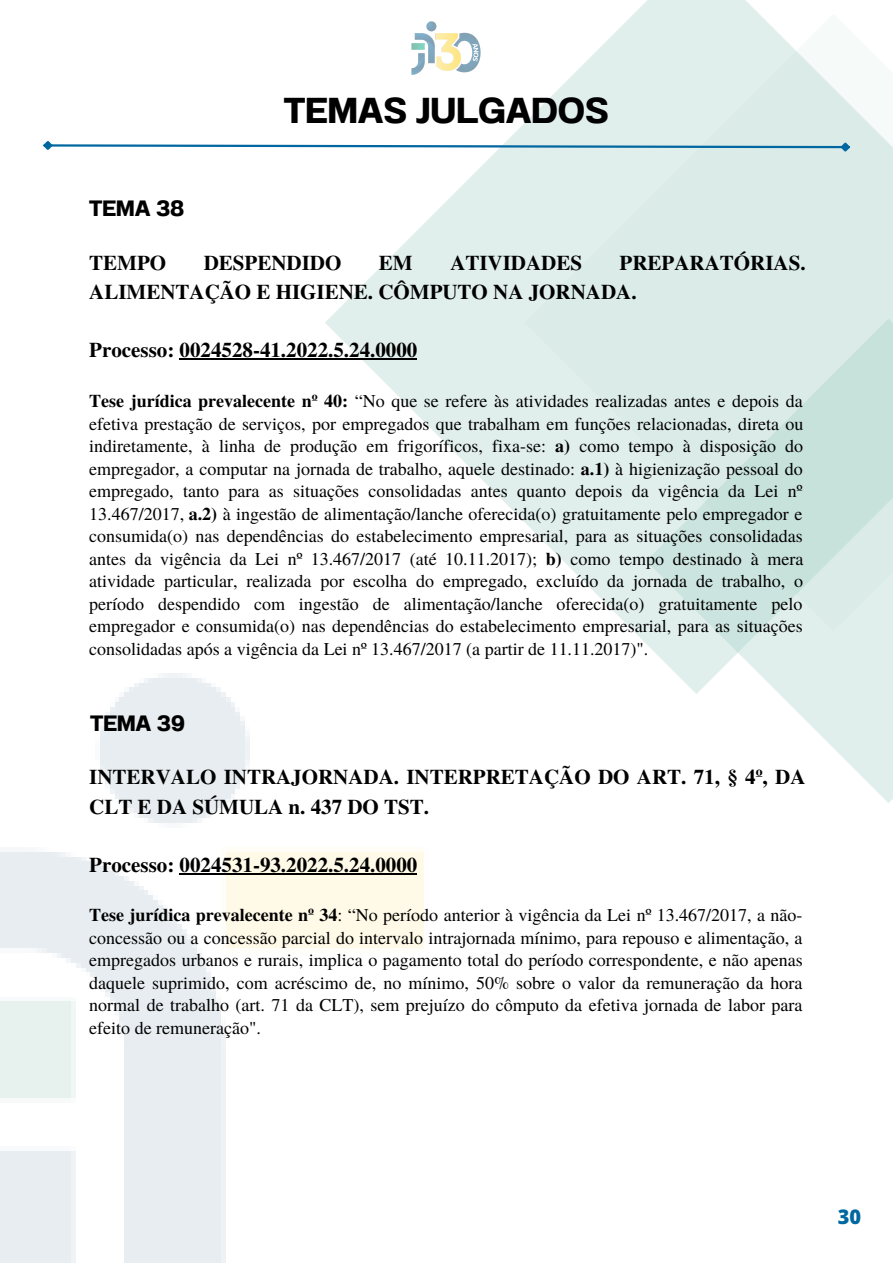
<style>
.page{position:relative;width:893px;height:1264px;background:#fff}
.page>*{position:absolute;margin:0;border:0;box-sizing:border-box;transform-origin:0 0}
.t1{font:700 36px "Anantason";color:#000}
.t2{font:700 22.2px "Anantason";color:#000}
.t3{font:700 21px/29.2px "Te X Gyre Termes";color:#000}
.t4{font:800 19.95px "Open Sans";color:#0067a0}
.t5{font:18px/22.5px "Te X Gyre Termes";color:#000;text-align:justify}
.s1{font-weight:700}
</style>
<div class="page">
<svg style="left:325px;top:0;width:434px;height:643px"></svg>
<svg style="left:524px;top:14px;width:368px;height:617px;background:#e2efec"></svg>
<svg style="left:646px;top:318px;width:246px;height:485px;fill:#dbece8"></svg>
<img style="left:0;top:673px;width:424px;height:589px">
<svg style="left:43px;top:139px;width:808px;height:15px"></svg>
<img style="left:402px;top:14px;width:89px;height:61px">
<hr style="left:179px;top:873px;width:238px;height:1px;background:#000">
<hr style="left:179px;top:358px;width:238px;height:1px;background:#000">
<p class="t2" style="left:89px;top:195px;width:97px">TEMA 38</p>
<p class="t1" style="left:284px;top:89px;width:326px">TEMAS JULGADOS</p>
<p class="t3" style="left:89px;top:247px;width:717px;text-indent:530px">PREPARATÓRIAS.<br>ALIMENTAÇÃO E HIGIENE. CÔMPUTO NA JORNADA.</p>
<p class="t3" style="left:89px;top:334px;width:329px">Processo: 0024528-41.2022.5.24.0000</p>
<p class="t3" style="left:89px;top:247px;width:78px">TEMPO</p>
<p class="t3" style="left:204px;top:247px;width:139px">DESPENDIDO</p>
<p class="t3" style="left:379px;top:247px;width:35px">EM</p>
<p class="t3" style="left:450px;top:247px;width:133px">ATIVIDADES</p>
<p class="t5" style="left:89px;top:389px;width:715px"><span class="s1">Tese jurídica prevalecente nº 40:</span> “No que se refere às atividades realizadas antes e depois da efetiva prestação de serviços, por empregados que trabalham em funções relacionadas, direta ou indiretamente, à linha de produção em frigoríficos, fixa-se: <span class="s1">a)</span> como tempo à disposição do empregador, a computar na jornada de trabalho, aquele destinado: <span class="s1">a.1)</span> à higienização pessoal do empregado, tanto para as situações consolidadas antes quanto depois da vigência da Lei nº 13.467/2017, <span class="s1">a.2)</span> à ingestão de alimentação/lanche oferecida(o) gratuitamente pelo empregador e consumida(o) nas dependências do estabelecimento empresarial, para as situações consolidadas antes da vigência da Lei nº 13.467/2017 (até 10.11.2017); <span class="s1">b)</span> como tempo destinado à mera atividade particular, realizada por escolha do empregado, excluído da jornada de trabalho, o período despendido com ingestão de alimentação/lanche oferecida(o) gratuitamente pelo empregador e consumida(o) nas dependências do estabelecimento empresarial, para as situações consolidadas após a vigência da Lei nº 13.467/2017 (a partir de 11.11.2017)".</p>
<p class="t2" style="left:90px;top:710px;width:96px">TEMA 39</p>
<p class="t3" style="left:89px;top:761px;width:717px">INTERVALO INTRAJORNADA. INTERPRETAÇÃO DO ART. 71, § 4º, DA<br>CLT E DA SÚMULA n. 437 DO TST.</p>
<p class="t3" style="left:89px;top:849px;width:329px">Processo: 0024531-93.2022.5.24.0000</p>
<p class="t5" style="left:89px;top:903px;width:715px"><span class="s1">Tese jurídica prevalecente nº 34</span>: “No período anterior à vigência da Lei nº 13.467/2017, a não&shy;concessão ou a concessão parcial do intervalo intrajornada mínimo, para repouso e alimentação, a empregados urbanos e rurais, implica o pagamento total do período correspondente, e não apenas daquele suprimido, com acréscimo de, no mínimo, 50% sobre o valor da remuneração da hora normal de trabalho (art. 71 da CLT), sem prejuízo do cômputo da efetiva jornada de labor para efeito de remuneração".</p>
<p class="t4" style="left:837px;top:1202px;width:25px">30</p>
</div>
